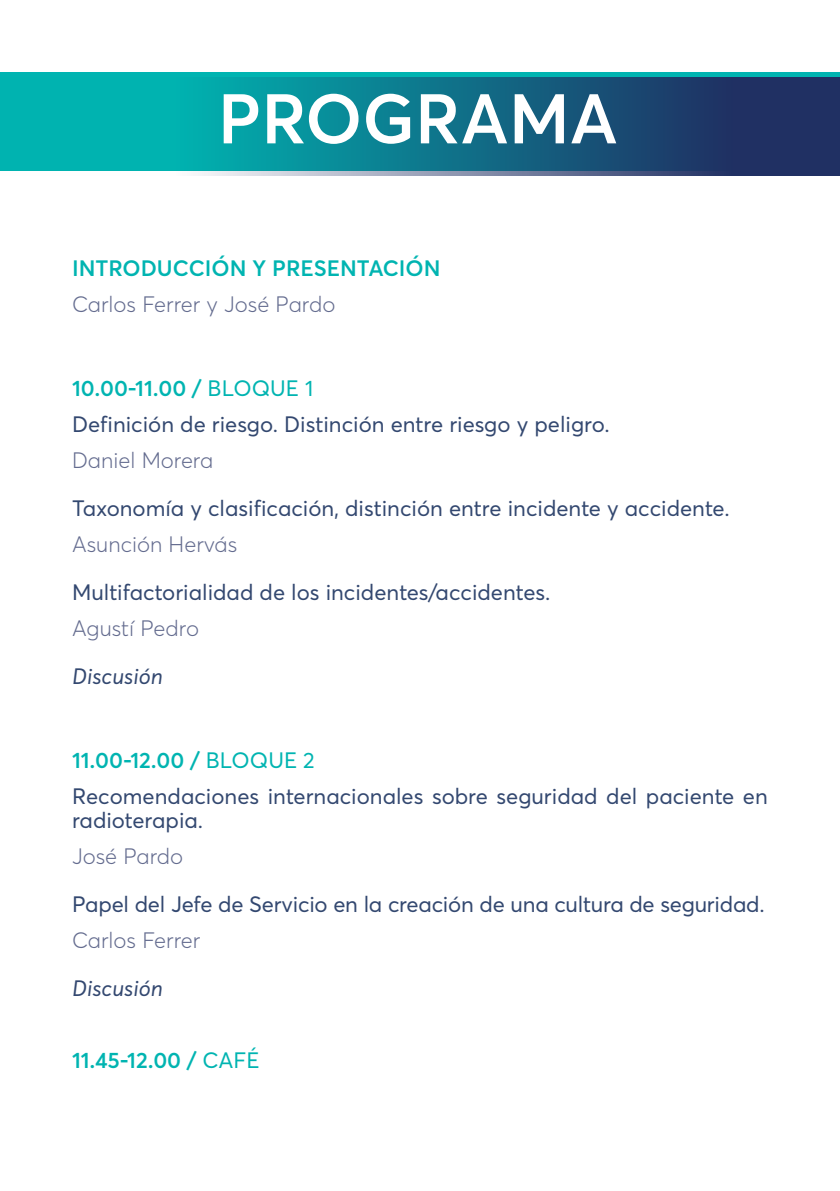
<style>
.page{position:relative;width:840px;height:1191px;background:#fff}
.page>*{position:absolute;margin:0;border:0;box-sizing:border-box;transform-origin:0 0}
.t1{font:22px/36px "Averta";color:#334870}
.t2{font:300 22px "Averta";color:#646c8f}
.t3{font:600 22px "Averta";color:#00b4b1}
.t4{font:italic 22px "Averta";color:#334870}
.s1{font-weight:600;color:#00b4b1}
.s2{color:#00b4b1}
.s3{font-weight:400}
</style>
<div class="page">
<div style="left:0;top:72px;width:839px;height:98px;background:#00b4b1"></div>
<svg style="left:0;top:78px;width:839px;height:98px"></svg>
<svg style="left:223px;top:94px;width:393px;height:50px"></svg>
<p class="t3" style="left:72px;top:254px;width:370px">INTRODUCCIÓN Y PRESENTACIÓN</p>
<p class="t2" style="left:72px;top:291px;width:265px">Carlos Ferrer y José Pardo</p>
<p class="t1" style="left:72px;top:370px;width:539px"><span class="s1">10.00-11.00 /</span> <span class="s2">BLOQUE 1<br></span>Definición de riesgo. Distinción entre riesgo y peligro.</p>
<p class="t2" style="left:72px;top:447px;width:143px">Daniel Morera</p>
<p class="t1" style="left:72px;top:490px;width:658px">Taxonomía y clasificación, distinción entre incidente y accidente.</p>
<p class="t2" style="left:72px;top:531px;width:167px">Asunción Hervás</p>
<p class="t1" style="left:72px;top:574px;width:479px">Multifactorialidad de los incidentes/accidentes.</p>
<p class="t2" style="left:72px;top:615px;width:128px">Agustí Pedro</p>
<p class="t4" style="left:72px;top:662px;width:92px">Discusión</p>
<p class="t1" style="left:72px;top:742px;width:697px"><span class="s1">11.00-12.00 /</span> <span class="s2">BLOQUE 2<br></span>Recomendaciones internacionales sobre seguridad del paciente en</p>
<p class="t1" style="left:72px;top:802px;width:133px">radioterapia.</p>
<p class="t2" style="left:72px;top:843px;width:112px">José Pardo</p>
<p class="t1" style="left:72px;top:886px;width:693px">Papel del Jefe de Servicio en la creación de una cultura de seguridad.</p>
<p class="t2" style="left:72px;top:927px;width:130px">Carlos Ferrer</p>
<p class="t4" style="left:72px;top:974px;width:92px">Discusión</p>
<p class="t3" style="left:72px;top:1046px;width:189px">11.45-12.00 / <span class="s3">CAFÉ</span></p>
</div>
